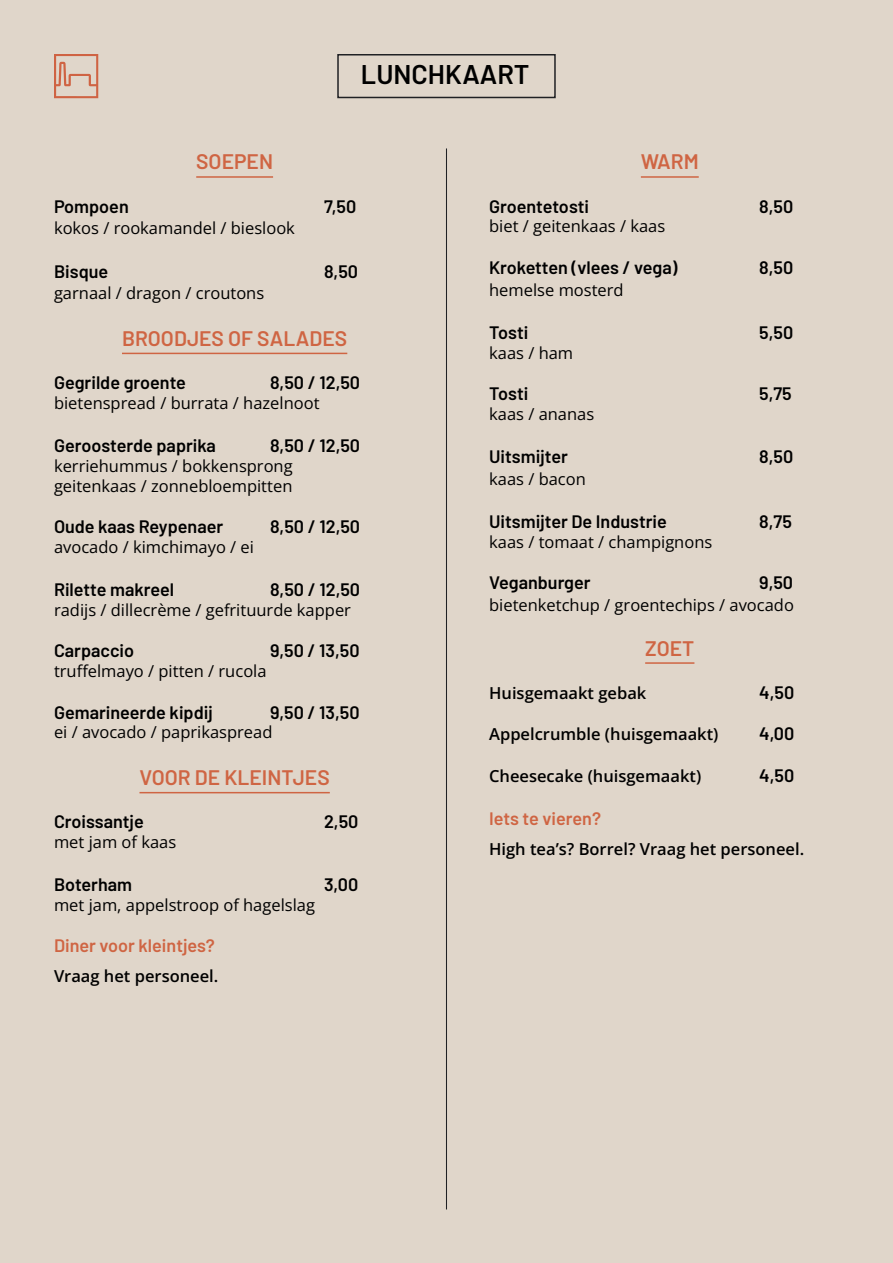
<style>
.page{position:relative;width:893px;height:1263px;background:#e0d6ca}
.page>*{position:absolute;margin:0;border:0;box-sizing:border-box;transform-origin:0 0}
.t1{font:600 27px "Barlow";color:#000}
.t2{font:600 21px "Barlow";color:#cf6543}
.t3{font:600 18px "Barlow";color:#000}
.t4{font:600 18px "Barlow";color:#cf6543}
.t5{font:16.5px/19.8px "Open Sans";color:#000}
.t6{font:600 16.5px "Open Sans";color:#000}
</style>
<div class="page">
<svg style="left:54px;top:54px;width:44px;height:44px"></svg>
<div style="left:337px;top:54px;width:219px;height:44px;border:2px solid #202124"></div>
<hr style="left:196px;top:176px;width:77px;height:2px;background:#cf6543">
<hr style="left:122px;top:353px;width:225px;height:1px;background:#cf6543">
<hr style="left:139px;top:792px;width:191px;height:1px;background:#cf6543">
<hr style="left:641px;top:176px;width:58px;height:2px;background:#cf6543">
<hr style="left:645px;top:662px;width:49px;height:2px;background:#cf6543">
<hr style="left:446px;top:148px;width:1px;height:1061px;background:#202124">
<p class="t2" style="left:196px;top:146px;width:78px">SOEPEN</p>
<h1 class="t1" style="left:361px;top:55px;width:170px">LUNCHKAART</h1>
<p class="t2" style="left:641px;top:146px;width:59px">WARM</p>
<p class="t3" style="left:54px;top:193px;width:76px">Pompoen</p>
<p class="t3" style="left:324px;top:193px;width:34px">7,50</p>
<p class="t5" style="left:54px;top:218px;width:242px">kokos / rookamandel / bieslook</p>
<p class="t3" style="left:54px;top:258px;width:56px">Bisque</p>
<p class="t3" style="left:324px;top:258px;width:36px">8,50</p>
<p class="t5" style="left:54px;top:283px;width:212px">garnaal / dragon / croutons</p>
<p class="t2" style="left:122px;top:323px;width:227px">BROODJES OF SALADES</p>
<p class="t3" style="left:54px;top:369px;width:133px">Gegrilde groente</p>
<p class="t3" style="left:270px;top:369px;width:92px">8,50 / 12,50</p>
<p class="t5" style="left:54px;top:393px;width:267px">bietenspread / burrata / hazelnoot</p>
<p class="t3" style="left:54px;top:432px;width:163px">Geroosterde paprika</p>
<p class="t3" style="left:270px;top:432px;width:92px">8,50 / 12,50</p>
<p class="t5" style="left:54px;top:456px;width:240px">kerriehummus / bokkensprong geitenkaas / zonnebloempitten</p>
<p class="t3" style="left:54px;top:513px;width:171px">Oude kaas Reypenaer</p>
<p class="t3" style="left:270px;top:513px;width:92px">8,50 / 12,50</p>
<p class="t5" style="left:54px;top:537px;width:202px">avocado / kimchimayo / ei</p>
<p class="t3" style="left:54px;top:576px;width:122px">Rilette makreel</p>
<p class="t3" style="left:270px;top:576px;width:92px">8,50 / 12,50</p>
<p class="t5" style="left:54px;top:600px;width:299px">radijs / dillecrème / gefrituurde kapper</p>
<p class="t3" style="left:54px;top:638px;width:82px">Carpaccio</p>
<p class="t3" style="left:270px;top:638px;width:91px">9,50 / 13,50</p>
<p class="t5" style="left:54px;top:661px;width:214px">truffelmayo / pitten / rucola</p>
<p class="t3" style="left:54px;top:699px;width:160px">Gemarineerde kipdij</p>
<p class="t3" style="left:270px;top:699px;width:91px">9,50 / 13,50</p>
<p class="t5" style="left:54px;top:722px;width:220px">ei / avocado / paprikaspread</p>
<p class="t2" style="left:139px;top:762px;width:192px">VOOR DE KLEINTJES</p>
<p class="t3" style="left:54px;top:809px;width:91px">Croissantje</p>
<p class="t3" style="left:324px;top:809px;width:36px">2,50</p>
<p class="t5" style="left:54px;top:832px;width:124px">met jam of kaas</p>
<p class="t3" style="left:54px;top:872px;width:80px">Boterham</p>
<p class="t3" style="left:324px;top:872px;width:36px">3,00</p>
<p class="t5" style="left:54px;top:895px;width:263px">met jam, appelstroop of hagelslag</p>
<p class="t4" style="left:54px;top:932px;width:162px">Diner voor kleintjes?</p>
<p class="t6" style="left:54px;top:965px;width:166px">Vraag het personeel.</p>
<p class="t3" style="left:489px;top:193px;width:102px">Groentetosti</p>
<p class="t3" style="left:759px;top:193px;width:36px">8,50</p>
<p class="t5" style="left:489px;top:216px;width:178px">biet / geitenkaas / kaas</p>
<p class="t3" style="left:489px;top:254px;width:190px">Kroketten (vlees / vega)</p>
<p class="t3" style="left:759px;top:254px;width:36px">8,50</p>
<p class="t5" style="left:489px;top:279px;width:136px">hemelse mosterd</p>
<p class="t3" style="left:489px;top:319px;width:41px">Tosti</p>
<p class="t3" style="left:759px;top:319px;width:36px">5,50</p>
<p class="t5" style="left:489px;top:342px;width:86px">kaas / ham</p>
<p class="t3" style="left:489px;top:380px;width:41px">Tosti</p>
<p class="t3" style="left:759px;top:380px;width:34px">5,75</p>
<p class="t5" style="left:489px;top:403px;width:107px">kaas / ananas</p>
<p class="t3" style="left:489px;top:443px;width:80px">Uitsmijter</p>
<p class="t3" style="left:759px;top:443px;width:36px">8,50</p>
<p class="t5" style="left:489px;top:468px;width:98px">kaas / bacon</p>
<p class="t3" style="left:489px;top:508px;width:179px">Uitsmijter De Industrie</p>
<p class="t3" style="left:759px;top:508px;width:34px">8,75</p>
<p class="t5" style="left:489px;top:531px;width:225px">kaas / tomaat / champignons</p>
<p class="t3" style="left:489px;top:569px;width:103px">Veganburger</p>
<p class="t3" style="left:759px;top:569px;width:36px">9,50</p>
<p class="t5" style="left:489px;top:594px;width:306px">bietenketchup / groentechips / avocado</p>
<p class="t2" style="left:645px;top:632px;width:51px">ZOET</p>
<p class="t6" style="left:489px;top:681px;width:159px">Huisgemaakt gebak</p>
<p class="t3" style="left:759px;top:679px;width:37px">4,50</p>
<p class="t6" style="left:489px;top:723px;width:231px">Appelcrumble (huisgemaakt)</p>
<p class="t3" style="left:759px;top:720px;width:37px">4,00</p>
<p class="t6" style="left:489px;top:764px;width:214px">Cheesecake (huisgemaakt)</p>
<p class="t3" style="left:759px;top:762px;width:37px">4,50</p>
<p class="t4" style="left:489px;top:805px;width:113px">Iets te vieren?</p>
<p class="t6" style="left:489px;top:838px;width:317px">High tea’s? Borrel? Vraag het personeel.</p>
</div>
